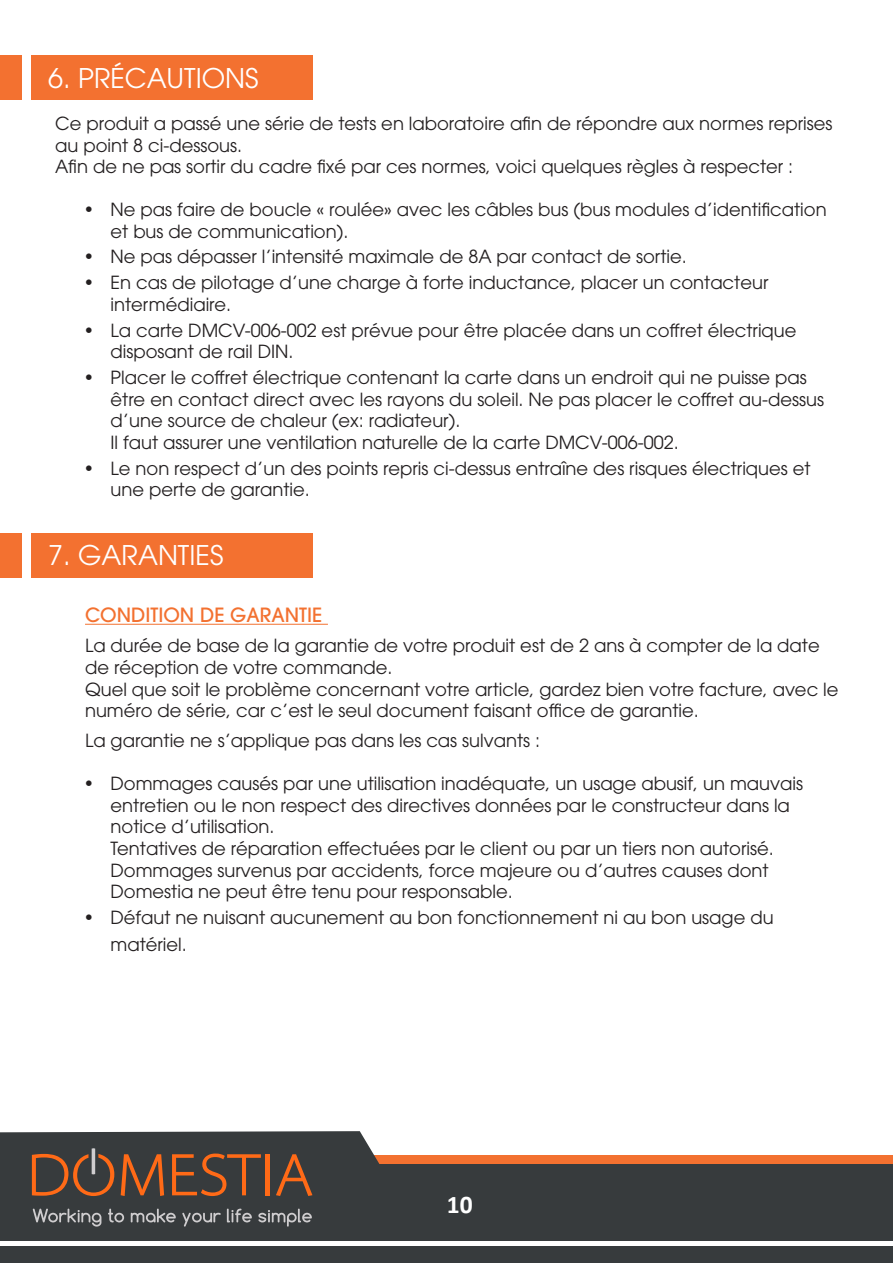
<style>
.page{position:relative;width:893px;height:1263px;background:#fff}
.page>*{position:absolute;margin:0;border:0;box-sizing:border-box;transform-origin:0 0}
.t1{font:27px "ITC Avant Garde Pro";color:#fff}
.t2{font:700 25.5px "Calibri";color:#fff}
.t3{font:500 19.5px "ITC Avant Garde Pro";color:#f37130}
.t4{font:18px/21.6px "ITC Avant Garde Pro";color:#231f20}
</style>
<div class="page">
<div style="left:0;top:1164px;width:893px;height:99px;background:#373b3d"></div>
<div style="left:0;top:1155px;width:893px;height:9px;background:#f37130"></div>
<svg style="left:0;top:1131px;width:493px;height:111px"></svg>
<svg style="left:121px;top:1154px;width:43px;height:42px"></svg>
<svg style="left:172px;top:1153px;width:89px;height:43px"></svg>
<hr style="left:265px;top:1154px;width:4px;height:41px;background:#ff6a17">
<svg style="left:276px;top:1154px;width:36px;height:42px"></svg>
<svg style="left:32px;top:1148px;width:82px;height:48px"></svg>
<svg style="left:33px;top:1208px;width:68px;height:18px"></svg>
<svg style="left:108px;top:1208px;width:16px;height:14px"></svg>
<svg style="left:131px;top:1208px;width:45px;height:14px"></svg>
<svg style="left:182px;top:1213px;width:39px;height:13px"></svg>
<svg style="left:227px;top:1208px;width:25px;height:14px"></svg>
<svg style="left:258px;top:1208px;width:54px;height:18px"></svg>
<hr style="left:85px;top:624px;width:243px;height:1px;background:#f37130">
<div style="left:31px;top:55px;width:281px;height:45px;background:#f37130"></div>
<div style="left:0;top:55px;width:21px;height:45px;background:#f37130"></div>
<div style="left:31px;top:533px;width:281px;height:45px;background:#f37130"></div>
<div style="left:0;top:533px;width:21px;height:45px;background:#f37130"></div>
<hr style="left:0;top:1242px;width:893px;height:4px;background:#fff">
<p class="t1" style="left:48px;top:61px;width:212px">6. PRÉCAUTIONS</p>
<p class="t4" style="left:55px;top:112px;width:779px">Ce produit a passé une série de tests en laboratoire afin de répondre aux normes reprises au point 8 ci-dessous.<br>Afin de ne pas sortir du cadre fixé par ces normes, voici quelques règles à respecter :</p>
<p class="t4" style="left:111px;top:198px;width:718px;text-indent:-27px">• Ne pas faire de boucle « roulée» avec les câbles bus (bus modules d’identification et bus de communication).</p>
<p class="t4" style="left:84px;top:246px;width:605px">• Ne pas dépasser l’intensité maximale de 8A par contact de sortie.</p>
<p class="t4" style="left:111px;top:272px;width:659px;text-indent:-27px">• En cas de pilotage d’une charge à forte inductance, placer un contacteur intermédiaire.</p>
<p class="t4" style="left:111px;top:319px;width:687px;text-indent:-27px">• La carte DMCV-006-002 est prévue pour être placée dans un coffret électrique disposant de rail DIN.</p>
<p class="t4" style="left:111px;top:367px;width:715px;text-indent:-27px">• Placer le coffret électrique contenant la carte dans un endroit qui ne puisse pas être en contact direct avec les rayons du soleil. Ne pas placer le coffret au-dessus d’une source de chaleur (ex: radiateur).<br>Il faut assurer une ventilation naturelle de la carte DMCV-006-002.</p>
<p class="t4" style="left:111px;top:457px;width:702px;text-indent:-27px">• Le non respect d’un des points repris ci-dessus entraîne des risques électriques et une perte de garantie.</p>
<p class="t1" style="left:48px;top:539px;width:177px">7. GARANTIES</p>
<p class="t3" style="left:85px;top:603px;width:239px">CONDITION DE GARANTIE</p>
<p class="t4" style="left:85px;top:635px;width:755px">La durée de base de la garantie de votre produit est de 2 ans à compter de la date de réception de votre commande.<br>Quel que soit le problème concernant votre article, gardez bien votre facture, avec le numéro de série, car c’est le seul document faisant office de garantie.</p>
<p class="t4" style="left:85px;top:730px;width:457px">La garantie ne s’applique pas dans les cas sulvants :</p>
<p class="t4" style="left:111px;top:772px;width:694px;text-indent:-27px">• Dommages causés par une utilisation inadéquate, un usage abusif, un mauvais entretien ou le non respect des directives données par le constructeur dans la notice d’utilisation.<br>Tentatives de réparation effectuées par le client ou par un tiers non autorisé.<br>Dommages survenus par accidents, force majeure ou d’autres causes dont Domestia ne peut être tenu pour responsable.</p>
<p class="t4" style="left:111px;top:904px;width:665px;line-height:27px;text-indent:-27px">• Défaut ne nuisant aucunement au bon fonctionnement ni au bon usage du matériel.</p>
<h2 class="t2" style="left:447px;top:1186px;width:27px">10</h2>
</div>
